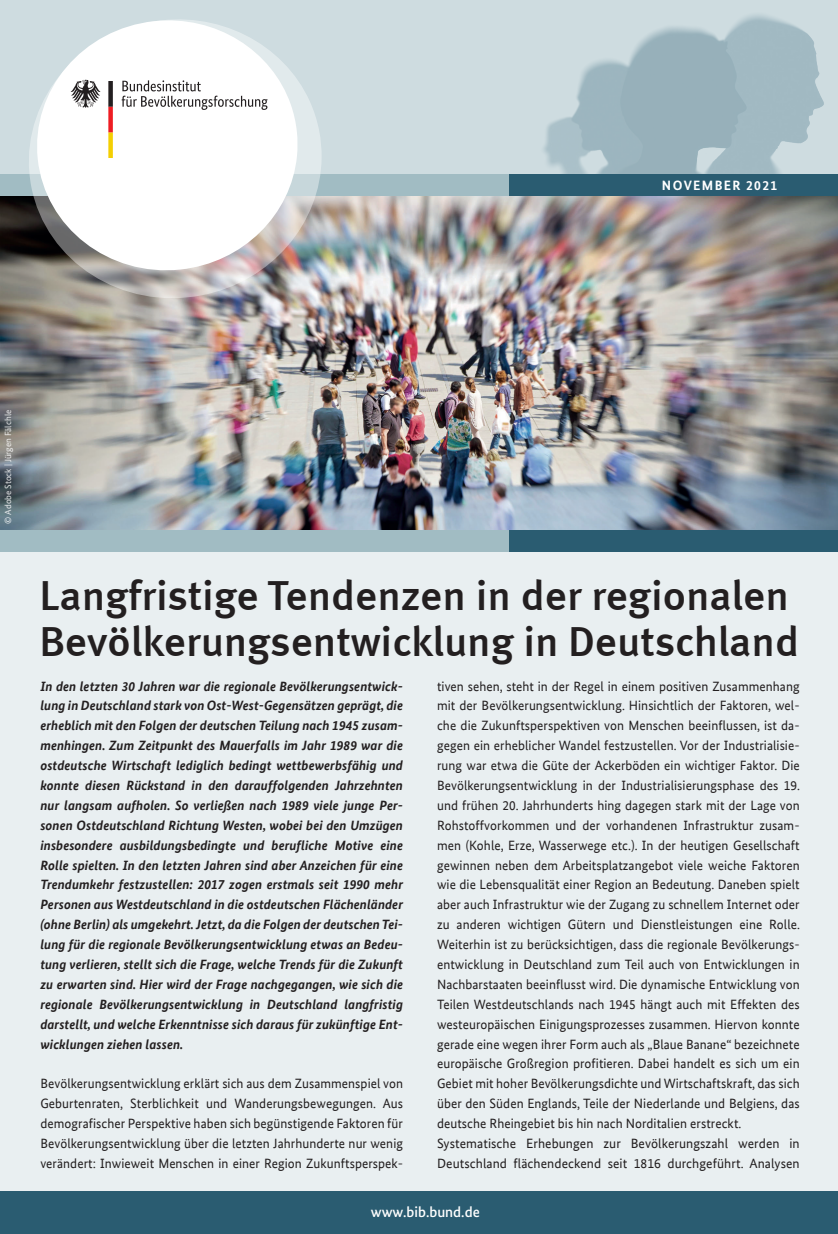
<style>
.page{position:relative;width:838px;height:1234px;background:#fff}
.page>*{position:absolute;margin:0;border:0;box-sizing:border-box;transform-origin:0 0}
.t1{font:42px/46.5px "Meta Medium LF";color:#231f20}
.t2{font:500 15px "Bundes Sans";color:#fff}
.t3{font:13.5px/19.8px "Bundes Sans Office";letter-spacing:.005em;color:#231f20;text-align:justify}
.t4{font:italic 700 13.5px/20px "Bundes Sans Office";letter-spacing:.005em;color:#231f20;text-align:justify}
.t5{font:700 13.5px "Bundes Sans";letter-spacing:.1em;color:#fff}
.t6{font:9px "Bundes Sans Office";color:#fff}
</style>
<div class="page">
<div style="left:0;top:515px;width:838px;height:716px;background:#e9eff1"></div>
<img style="left:0;top:196px;width:838px;height:333px">
<div style="left:0;top:0;width:838px;height:196px;background:#cedce0"></div>
<div style="left:0;top:1191px;width:838px;height:42px;background:#2a5c71"></div>
<img style="left:544px;top:15px;width:280px;height:158px">
<div style="left:0;top:173px;width:559px;height:22px;background:#a1bcc3"></div>
<div style="left:0;top:529px;width:559px;height:22px;background:#a1bcc3"></div>
<img style="left:17px;top:81px;width:305px;height:230px">
<svg style="left:31px;top:19px;width:267px;height:258px;fill:#fff"></svg>
<div style="left:509px;top:173px;width:329px;height:22px;background:#2a5c71"></div>
<div style="left:509px;top:529px;width:329px;height:22px;background:#2a5c71"></div>
<svg style="left:122px;top:80px;width:145px;height:30px;background:#d8d7d8"></svg>
<svg style="left:71px;top:80px;width:30px;height:28px"></svg>
<svg style="left:108px;top:81px;width:5px;height:77px"></svg>
<p class="t5" style="left:662px;top:177px;width:117px">NOVEMBER 2021</p>
<p class="t6" style="left:3px;top:523px;width:115px;rotate:-90deg">© Adobe Stock | Jürgen Fälchle</p>
<h1 class="t1" style="left:39px;top:571px;width:761px">Langfristige Tendenzen in der regionalen<br>Bevölkerungsentwicklung in Deutschland</h1>
<p class="t4" style="left:40px;top:675px;width:364px">In den letzten 30 Jahren war die regionale Bevölkerungsentwick&shy;lung in Deutschland stark von Ost-West-Gegensätzen geprägt, die erheblich mit den Folgen der deutschen Teilung nach 1945 zusam&shy;menhingen. Zum Zeitpunkt des Mauerfalls im Jahr 1989 war die ostdeutsche Wirtschaft lediglich bedingt wettbewerbsfähig und konnte diesen Rückstand in den darauffolgenden Jahrzehnten nur langsam aufholen. So verließen nach 1989 viele junge Per&shy;sonen Ostdeutschland Richtung Westen, wobei bei den Umzügen insbesondere ausbildungsbedingte und berufliche Motive eine Rolle spielten. In den letzten Jahren sind aber Anzeichen für eine Trendumkehr festzustellen: 2017 zogen erstmals seit 1990 mehr Personen aus Westdeutschland in die ostdeutschen Flächenländer (ohne Berlin) als umgekehrt. Jetzt, da die Folgen der deutschen Tei&shy;lung für die regionale Bevölkerungsentwicklung etwas an Bedeu&shy;tung verlieren, stellt sich die Frage, welche Trends für die Zukunft zu erwarten sind. Hier wird der Frage nachgegangen, wie sich die regionale Bevölkerungsentwicklung in Deutschland langfristig darstellt, und welche Erkenntnisse sich daraus für zukünftige Ent&shy;wicklungen ziehen lassen.</p>
<p class="t3" style="left:40px;top:1073px;width:364px">Bevölkerungsentwicklung erklärt sich aus dem Zusammenspiel von Geburtenraten, Sterblichkeit und Wanderungsbewegungen. Aus demografischer Perspektive haben sich begünstigende Faktoren für Bevölkerungsentwicklung über die letzten Jahrhunderte nur wenig verändert: Inwieweit Menschen in einer Region Zukunftsperspek-</p>
<p class="t3" style="left:437px;top:675px;width:364px;text-align:left">tiven sehen, steht in der Regel in einem positiven Zusammenhang mit der Bevölkerungsentwicklung. Hinsichtlich der Faktoren, wel&shy;che die Zukunftsperspektiven von Menschen beeinflussen, ist da&shy;gegen ein erheblicher Wandel festzustellen. Vor der Industrialisie&shy;rung war etwa die Güte der Ackerböden ein wichtiger Faktor. Die Bevölkerungsentwicklung in der Industrialisierungsphase des 19. und frühen 20. Jahrhunderts hing dagegen stark mit der Lage von Rohstoffvorkommen und der vorhandenen Infrastruktur zusam&shy;men (Kohle, Erze, Wasserwege etc.). In der heutigen Gesellschaft gewinnen neben dem Arbeitsplatzangebot viele weiche Faktoren wie die Lebensqualität einer Region an Bedeutung. Daneben spielt aber auch Infrastruktur wie der Zugang zu schnellem Internet oder zu anderen wichtigen Gütern und Dienstleistungen eine Rolle.<br>Weiterhin ist zu berücksichtigen, dass die regionale Bevölkerungs&shy;entwicklung in Deutschland zum Teil auch von Entwicklungen in Nachbarstaaten beeinflusst wird. Die dynamische Entwicklung von Teilen Westdeutschlands nach 1945 hängt auch mit Effekten des westeuropäischen Einigungsprozesses zusammen. Hiervon konnte gerade eine wegen ihrer Form auch als „Blaue Banane“ bezeichnete europäische Großregion profitieren. Dabei handelt es sich um ein Gebiet mit hoher Bevölkerungsdichte und Wirtschaftskraft, das sich über den Süden Englands, Teile der Niederlande und Belgiens, das deutsche Rheingebiet bis hin nach Norditalien erstreckt.<br>Systematische Erhebungen zur Bevölkerungszahl werden in Deutschland flächendeckend seit 1816 durchgeführt. Analysen</p>
<p class="t2" style="left:371px;top:1202px;width:110px">www.bib.bund.de</p>
</div>
